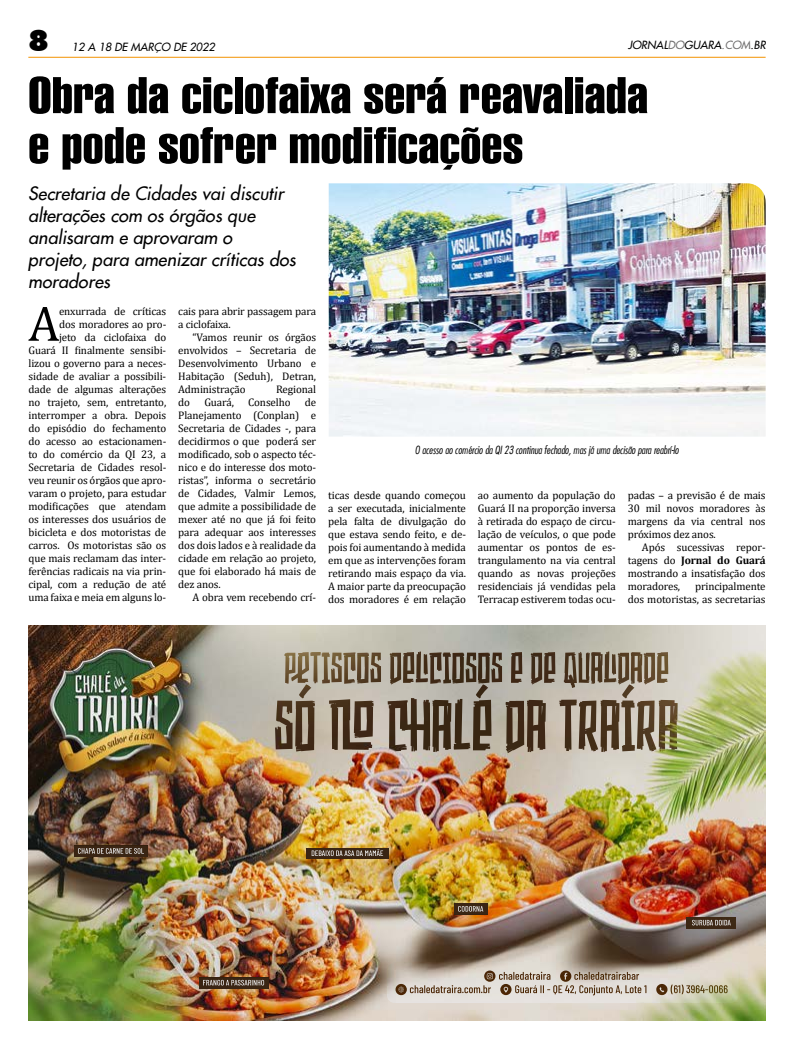
<style>
.page{position:relative;width:794px;height:1049px;background:#fff}
.page>*{position:absolute;margin:0;border:0;box-sizing:border-box;transform-origin:0 0}
.t1{font:50px/50px "Swiss 911 BT Extra Compressed";color:#000;scale:1.25 1}
.t2{font:50px "Cambria";color:#000}
.t3{font:900 29.6px "Futura BT";color:#000}
.t4{font:italic 18px/22px "Futura 2";color:#000}
.t5{font:11px/13px "Cambria";letter-spacing:-.01em;color:#000;text-align:justify}
.t6{font:italic 300 condensed 11px "Futura";color:#000}
.t7{font:italic 11px "Futura 2";color:#000}
.s1{color:#706f6f}
.s2{font-weight:700}
</style>
<div class="page">
<hr style="left:28px;top:57px;width:737px;height:1px;background:#f39200">
<img style="left:28px;top:626px;width:737px;height:394px">
<img style="left:387px;top:963px;width:351px;height:40px">
<img style="left:322px;top:752px;width:231px;height:165px">
<img style="left:390px;top:783px;width:278px;height:172px">
<img style="left:559px;top:818px;width:206px;height:144px">
<img style="left:28px;top:718px;width:294px;height:217px">
<img style="left:258px;top:785px;width:64px;height:79px">
<img style="left:53px;top:848px;width:139px;height:103px">
<img style="left:306px;top:848px;width:82px;height:11px">
<img style="left:75px;top:846px;width:72px;height:10px">
<img style="left:454px;top:904px;width:33px;height:10px">
<img style="left:199px;top:977px;width:69px;height:11px">
<img style="left:687px;top:917px;width:49px;height:11px">
<img style="left:329px;top:183px;width:436px;height:254px">
<h2 class="t3" style="left:28px;top:22px;width:22px">8</h2>
<p class="t7" style="left:72px;top:39px;width:144px">12 A 18 DE MARÇO DE 2022</p>
<p class="t7" style="left:628px;top:38px;width:139px">JORNAL<span class="s1">DO</span>GUARA<span class="s1">.COM</span>.BR</p>
<h1 class="t1" style="left:28px;top:71px;width:497px">Obra da ciclofaixa será reavaliada e pode sofrer modificações</h1>
<h3 class="t4" style="left:28px;top:182px;width:269px">Secretaria de Cidades vai discutir alterações com os órgãos que analisaram e aprovaram o<br>projeto, para amenizar críticas dos moradores</h3>
<p class="t5" style="left:28px;top:304px;width:139px;text-align:right">enxurrada de críticas<br>dos moradores ao pro-<br>jeto da ciclofaixa do<br>Guará II finalmente sensibi&shy;lizou o governo para a neces&shy;sidade de avaliar a possibili&shy;dade de algumas alterações no trajeto, sem, entretanto, interromper a obra. Depois do episódio do fechamento do acesso ao estacionamen&shy;to do comércio da QI 23, a<br>Secretaria de Cidades resol&shy;veu reunir os órgãos que apro&shy;varam o projeto, para estudar modificações que atendam os interesses dos usuários de bicicleta e dos motoristas de carros. Os motoristas são os que mais reclamam das inter&shy;ferências radicais na via prin&shy;cipal, com a redução de até uma faixa e meia em alguns lo-</p>
<p class="t5" style="left:178px;top:304px;width:139px">cais para abrir passagem para a ciclofaixa.</p>
<h1 class="t2" style="left:28px;top:294px;width:33px">A</h1>
<p class="t5" style="left:178px;top:330px;width:139px;text-indent:14px">“Vamos reunir os órgãos envolvidos – Secretaria de Desenvolvimento Urbano e Habitação (Seduh), Detran, Administração</p>
<p class="t5" style="left:276px;top:382px;width:42px">Regional</p>
<p class="t5" style="left:178px;top:395px;width:13px">do</p>
<p class="t5" style="left:204px;top:395px;width:31px">Guará,</p>
<p class="t5" style="left:248px;top:395px;width:44px">Conselho</p>
<p class="t5" style="left:178px;top:395px;width:139px;text-indent:126px">de Planejamento (Conplan) e Secretaria de Cidades -, para decidirmos o que poderá ser modificado, sob o aspecto téc&shy;nico e do interesse dos moto&shy;ristas”, informa o secretário de Cidades, Valmir Lemos, que admite a possibilidade de mexer até no que já foi feito para adequar aos interesses dos dois lados e à realidade da cidade em relação ao projeto, que foi elaborado há mais de dez anos.</p>
<p class="t5" style="left:192px;top:590px;width:125px">A obra vem recebendo crí-</p>
<p class="t6" style="left:415px;top:443px;width:265px">O acesso ao comércio da QI 23 continua fechado, mas já uma decisão para reabrí-lo</p>
<p class="t5" style="left:328px;top:488px;width:139px">ticas desde quando começou a ser executada, inicialmente pela falta de divulgação do que estava sendo feito, e de&shy;pois foi aumentando à medida em que as intervenções foram retirando mais espaço da via.<br>A maior parte da preocupação dos moradores é em relação</p>
<p class="t5" style="left:478px;top:488px;width:139px">ao aumento da população do Guará II na proporção inversa à retirada do espaço de circu&shy;lação de veículos, o que pode aumentar os pontos de es&shy;trangulamento na via central quando as novas projeções residenciais já vendidas pela Terracap estiverem todas ocu-</p>
<p class="t5" style="left:628px;top:488px;width:139px">padas – a previsão é de mais 30 mil novos moradores às margens da via central nos próximos dez anos.</p>
<p class="t5" style="left:628px;top:540px;width:139px;text-indent:14px">Após sucessivas repor&shy;tagens do <span class="s2">Jornal do Guará </span>mostrando a insatisfação dos moradores,</p>
<p class="t5" style="left:628px;top:579px;width:139px;text-align:right">principalmente<br>dos motoristas, as secretarias</p>
</div>
